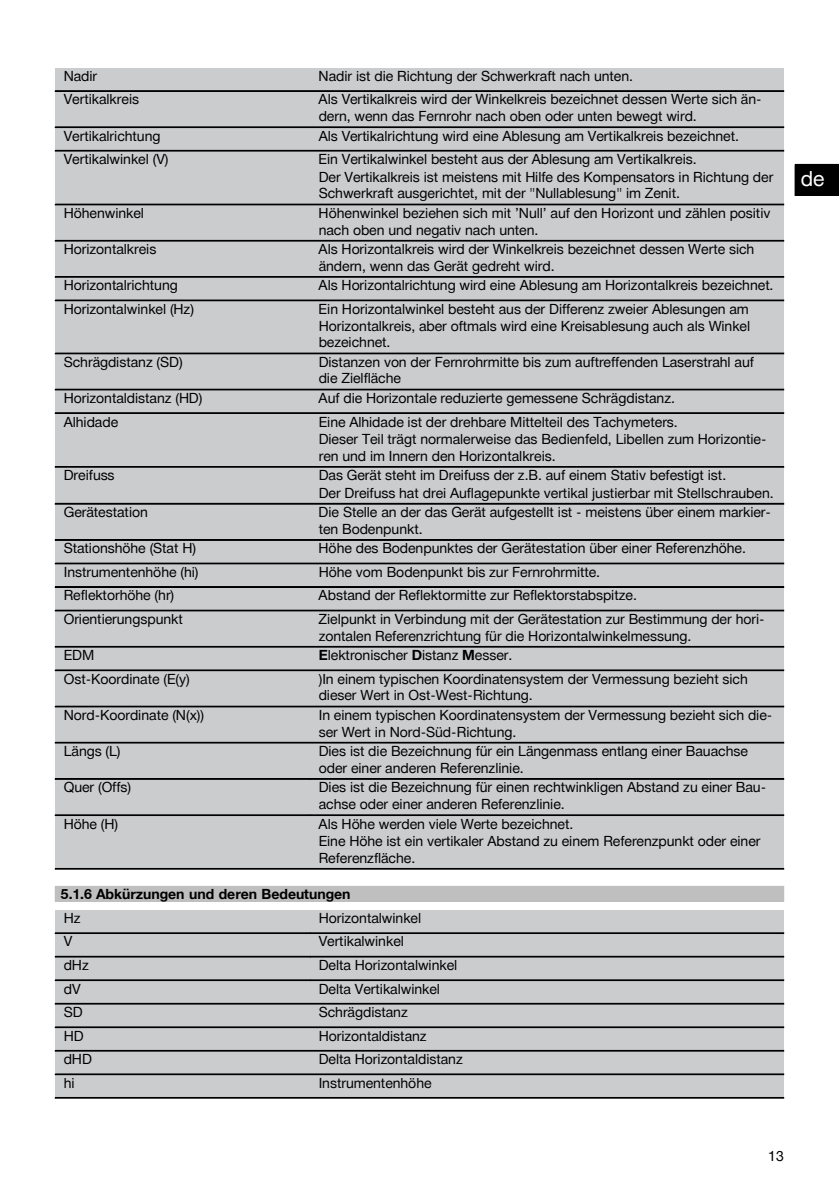
<style>
.page{position:relative;width:839px;height:1191px;background:#fff}
.page>*{position:absolute;margin:0;border:0;box-sizing:border-box;transform-origin:0 0}
.t1{font:21px "Hilti";color:#fff}
.t2{font:14px/16.6px "Hilti";color:#000}
.t3{font:700 14px "Hilti";letter-spacing:-.005em;color:#000}
.s1{font-weight:700}
</style>
<div class="page">
<div style="left:55px;top:68px;width:729px;height:800px;background:#cbccce"></div>
<img style="left:55px;top:910px;width:729px;height:187px">
<hr style="left:55px;top:91px;width:729px;height:1px;background:#000">
<hr style="left:55px;top:127px;width:729px;height:1px;background:#000">
<hr style="left:55px;top:150px;width:729px;height:1px;background:#000">
<hr style="left:55px;top:204px;width:729px;height:1px;background:#000">
<hr style="left:55px;top:240px;width:729px;height:1px;background:#000">
<hr style="left:55px;top:276px;width:729px;height:1px;background:#000">
<hr style="left:55px;top:300px;width:729px;height:1px;background:#000">
<hr style="left:55px;top:353px;width:729px;height:1px;background:#000">
<hr style="left:55px;top:389px;width:729px;height:1px;background:#000">
<hr style="left:55px;top:413px;width:729px;height:1px;background:#000">
<hr style="left:55px;top:466px;width:729px;height:1px;background:#000">
<hr style="left:55px;top:503px;width:729px;height:1px;background:#000">
<div style="left:55px;top:539px;width:729px;height:1px;border:1px solid #000"></div>
<hr style="left:55px;top:540px;width:729px;height:1px;background:#000">
<hr style="left:55px;top:563px;width:729px;height:1px;background:#000">
<div style="left:55px;top:586px;width:729px;height:1px;border:1px solid #000"></div>
<hr style="left:55px;top:587px;width:729px;height:1px;background:#000">
<hr style="left:55px;top:610px;width:729px;height:1px;background:#000">
<hr style="left:55px;top:646px;width:729px;height:1px;background:#000">
<hr style="left:55px;top:670px;width:729px;height:1px;background:#000">
<hr style="left:55px;top:706px;width:729px;height:1px;background:#000">
<hr style="left:55px;top:742px;width:729px;height:1px;background:#000">
<hr style="left:55px;top:778px;width:255px;height:1px;background:#000">
<hr style="left:310px;top:778px;width:474px;height:1px;background:#000">
<hr style="left:55px;top:815px;width:255px;height:1px;background:#000">
<hr style="left:310px;top:815px;width:474px;height:1px;background:#000">
<hr style="left:55px;top:868px;width:729px;height:1px;background:#000">
<div style="left:55px;top:886px;width:729px;height:15px;background:#bfbfbf"></div>
<hr style="left:55px;top:933px;width:255px;height:1px;background:#000">
<hr style="left:310px;top:933px;width:474px;height:1px;background:#000">
<hr style="left:55px;top:956px;width:255px;height:1px;background:#000">
<hr style="left:310px;top:956px;width:474px;height:1px;background:#000">
<hr style="left:55px;top:980px;width:255px;height:1px;background:#000">
<hr style="left:310px;top:980px;width:474px;height:1px;background:#000">
<hr style="left:55px;top:1003px;width:729px;height:1px;background:#000">
<hr style="left:55px;top:1027px;width:729px;height:1px;background:#000">
<hr style="left:55px;top:1050px;width:729px;height:1px;background:#000">
<hr style="left:55px;top:1074px;width:729px;height:1px;background:#000">
<hr style="left:55px;top:1097px;width:729px;height:1px;background:#000">
<svg style="left:795px;top:195px;width:44px;height:1px"></svg>
<div style="left:795px;top:164px;width:44px;height:31px;background:#000"></div>
<p class="t2" style="left:64px;top:68px;width:35px">Nadir</p>
<p class="t2" style="left:319px;top:68px;width:316px">Nadir ist die Richtung der Schwerkraft nach unten.</p>
<p class="t2" style="left:64px;top:91px;width:77px">Vertikalkreis</p>
<p class="t2" style="left:319px;top:91px;width:444px">Als Vertikalkreis wird der Winkelkreis bezeichnet dessen Werte sich än&shy;dern, wenn das Fernrohr nach oben oder unten bewegt wird.</p>
<p class="t2" style="left:64px;top:127px;width:98px">Vertikalrichtung</p>
<p class="t2" style="left:319px;top:127px;width:422px">Als Vertikalrichtung wird eine Ablesung am Vertikalkreis bezeichnet.</p>
<p class="t2" style="left:64px;top:151px;width:106px">Vertikalwinkel (V)</p>
<p class="t2" style="left:319px;top:151px;width:456px;line-height:17.2px">Ein Vertikalwinkel besteht aus der Ablesung am Vertikalkreis.<br>Der Vertikalkreis ist meistens mit Hilfe des Kompensators in Richtung der<br>Schwerkraft ausgerichtet, mit der "Nullablesung" im Zenit.</p>
<p class="t2" style="left:64px;top:205px;width:82px">Höhenwinkel</p>
<p class="t2" style="left:319px;top:205px;width:453px">Höhenwinkel beziehen sich mit ’Null’ auf den Horizont und zählen positiv nach oben und negativ nach unten.</p>
<p class="t2" style="left:64px;top:241px;width:94px">Horizontalkreis</p>
<p class="t2" style="left:319px;top:241px;width:437px">Als Horizontalkreis wird der Winkelkreis bezeichnet dessen Werte sich ändern, wenn das Gerät gedreht wird.</p>
<p class="t2" style="left:64px;top:277px;width:116px">Horizontalrichtung</p>
<p class="t2" style="left:319px;top:277px;width:456px">Als Horizontalrichtung wird eine Ablesung am Horizontalkreis bezeichnet.</p>
<p class="t2" style="left:64px;top:301px;width:132px">Horizontalwinkel (Hz)</p>
<p class="t2" style="left:319px;top:301px;width:433px;text-align:justify">Ein Horizontalwinkel besteht aus der Differenz zweier Ablesungen am Horizontalkreis, aber oftmals wird eine Kreisablesung auch als Winkel bezeichnet.</p>
<p class="t2" style="left:64px;top:354px;width:120px">Schrägdistanz (SD)</p>
<p class="t2" style="left:319px;top:354px;width:437px">Distanzen von der Fernrohrmitte bis zum auftreffenden Laserstrahl auf die Zielfläche</p>
<p class="t2" style="left:64px;top:390px;width:140px">Horizontaldistanz (HD)</p>
<p class="t2" style="left:319px;top:390px;width:358px">Auf die Horizontale reduzierte gemessene Schrägdistanz.</p>
<p class="t2" style="left:64px;top:413px;width:56px">Alhidade</p>
<p class="t2" style="left:319px;top:413px;width:449px;line-height:17.2px">Eine Alhidade ist der drehbare Mittelteil des Tachymeters.<br>Dieser Teil trägt normalerweise das Bedienfeld, Libellen zum Horizontie&shy;ren und im Innern den Horizontalkreis.</p>
<p class="t2" style="left:64px;top:467px;width:52px">Dreifuss</p>
<p class="t2" style="left:319px;top:466px;width:457px;line-height:17.6px">Das Gerät steht im Dreifuss der z.B. auf einem Stativ befestigt ist.<br>Der Dreifuss hat drei Auflagepunkte vertikal justierbar mit Stellschrauben.</p>
<p class="t2" style="left:64px;top:504px;width:86px">Gerätestation</p>
<p class="t2" style="left:319px;top:504px;width:454px">Die Stelle an der das Gerät aufgestellt ist - meistens über einem markier&shy;ten Bodenpunkt.</p>
<p class="t2" style="left:64px;top:540px;width:134px">Stationshöhe (Stat H)</p>
<p class="t2" style="left:319px;top:540px;width:429px">Höhe des Bodenpunktes der Gerätestation über einer Referenzhöhe.</p>
<p class="t2" style="left:64px;top:564px;width:136px">Instrumentenhöhe (hi)</p>
<p class="t2" style="left:319px;top:564px;width:283px">Höhe vom Bodenpunkt bis zur Fernrohrmitte.</p>
<p class="t2" style="left:64px;top:587px;width:112px">Reflektorhöhe (hr)</p>
<p class="t2" style="left:319px;top:587px;width:320px">Abstand der Reflektormitte zur Reflektorstabspitze.</p>
<p class="t2" style="left:64px;top:611px;width:120px">Orientierungspunkt</p>
<p class="t2" style="left:319px;top:611px;width:447px">Zielpunkt in Verbindung mit der Gerätestation zur Bestimmung der hori&shy;zontalen Referenzrichtung für die Horizontalwinkelmessung.</p>
<p class="t2" style="left:64px;top:647px;width:32px">EDM</p>
<p class="t2" style="left:319px;top:647px;width:195px"><span class="s1">E</span>lektronischer <span class="s1">D</span>istanz <span class="s1">M</span>esser.</p>
<p class="t2" style="left:64px;top:670px;width:128px">Ost-Koordinate (E(y)</p>
<p class="t2" style="left:319px;top:670px;width:431px">)In einem typischen Koordinatensystem der Vermessung bezieht sich dieser Wert in Ost-West-Richtung.</p>
<p class="t2" style="left:64px;top:707px;width:142px">Nord-Koordinate (N(x))</p>
<p class="t2" style="left:319px;top:707px;width:455px">In einem typischen Koordinatensystem der Vermessung bezieht sich die&shy;ser Wert in Nord-Süd-Richtung.</p>
<p class="t2" style="left:64px;top:743px;width:58px">Längs (L)</p>
<p class="t2" style="left:319px;top:743px;width:431px">Dies ist die Bezeichnung für ein Längenmass entlang einer Bauachse oder einer anderen Referenzlinie.</p>
<p class="t2" style="left:64px;top:779px;width:69px">Quer (Offs)</p>
<p class="t2" style="left:319px;top:779px;width:449px">Dies ist die Bezeichnung für einen rechtwinkligen Abstand zu einer Bau&shy;achse oder einer anderen Referenzlinie.</p>
<p class="t2" style="left:64px;top:815px;width:56px">Höhe (H)</p>
<p class="t2" style="left:319px;top:815px;width:443px;line-height:17.2px">Als Höhe werden viele Werte bezeichnet.<br>Eine Höhe ist ein vertikaler Abstand zu einem Referenzpunkt oder einer<br>Referenzfläche.</p>
<p class="t3" style="left:61px;top:886px;width:291px">5.1.6 Abkürzungen und deren Bedeutungen</p>
<p class="t2" style="left:64px;top:910px;width:18px">Hz</p>
<p class="t2" style="left:319px;top:910px;width:104px">Horizontalwinkel</p>
<p class="t2" style="left:64px;top:933px;width:10px">V</p>
<p class="t2" style="left:319px;top:933px;width:87px">Vertikalwinkel</p>
<p class="t2" style="left:64px;top:957px;width:26px">dHz</p>
<p class="t2" style="left:319px;top:957px;width:140px">Delta Horizontalwinkel</p>
<p class="t2" style="left:64px;top:980px;width:18px">dV</p>
<p class="t2" style="left:319px;top:980px;width:123px">Delta Vertikalwinkel</p>
<p class="t2" style="left:64px;top:1004px;width:20px">SD</p>
<p class="t2" style="left:319px;top:1004px;width:91px">Schrägdistanz</p>
<p class="t2" style="left:64px;top:1027px;width:21px">HD</p>
<p class="t2" style="left:319px;top:1027px;width:110px">Horizontaldistanz</p>
<p class="t2" style="left:64px;top:1051px;width:30px">dHD</p>
<p class="t2" style="left:319px;top:1051px;width:146px">Delta Horizontaldistanz</p>
<p class="t2" style="left:64px;top:1074px;width:12px">hi</p>
<p class="t2" style="left:319px;top:1074px;width:114px">Instrumentenhöhe</p>
<h1 class="t1" style="left:801px;top:166px;width:25px">de</h1>
<p class="t2" style="left:768px;top:1148px;width:17px">13</p>
</div>
